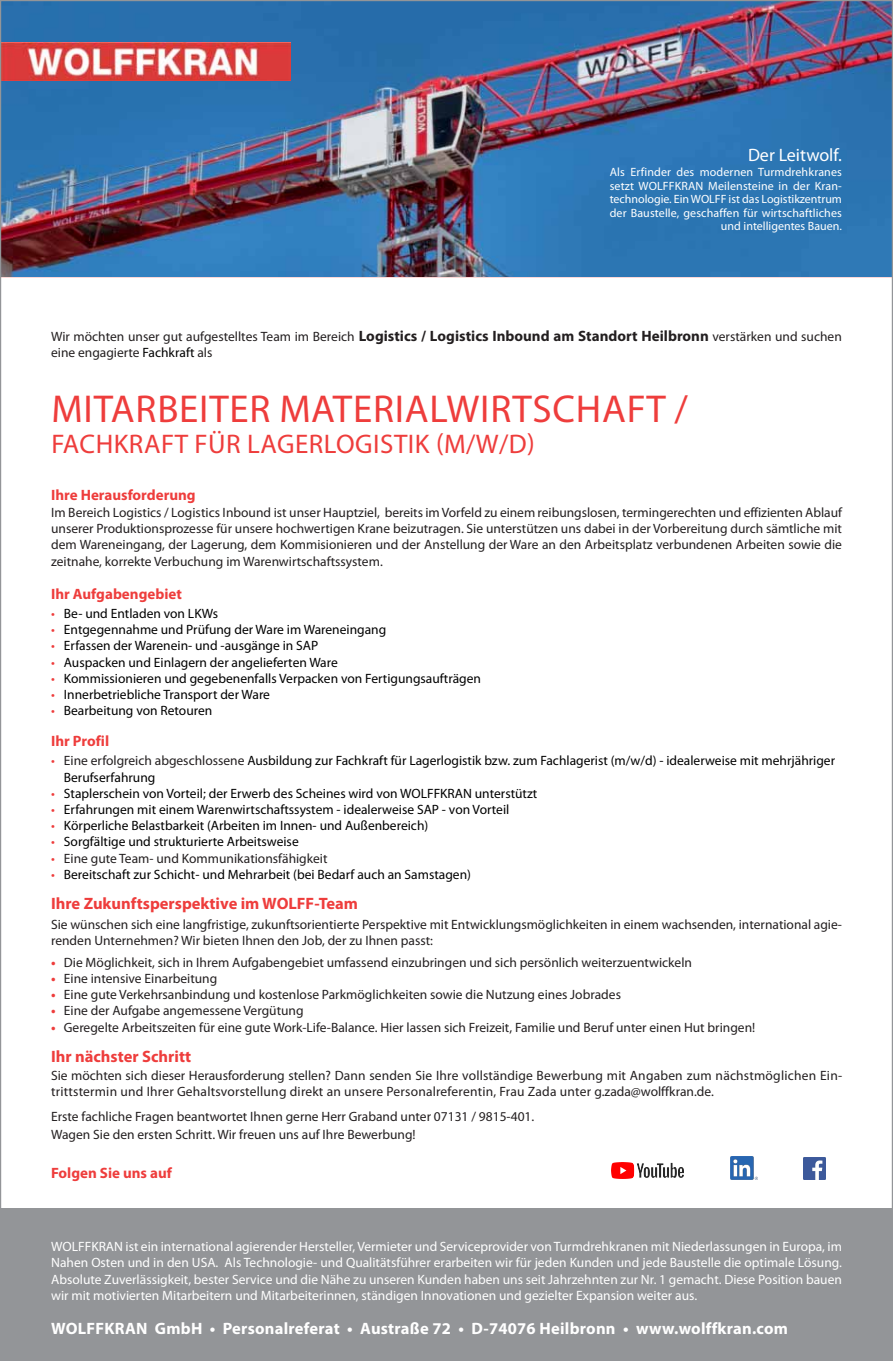
<style>
.page{position:relative;width:893px;height:1361px;background:#fff}
.page>*{position:absolute;margin:0;border:0;box-sizing:border-box;transform-origin:0 0}
.t1{font:39px "Myriad Pro";letter-spacing:.02em;color:#ee3d3c}
.t2{font:27px "Myriad Pro";letter-spacing:.015em;color:#ee3d3c}
.t3{font:18px "Myriad Pro";color:#fff}
.t4{font:700 16.5px "Myriad Pro";letter-spacing:.015em;color:#fff}
.t5{font:700 16.5px "Myriad Pro";color:#ee3d3c}
.t6{font:700 15px "Myriad Pro";color:#ee3d3c}
.t7{font:13.5px/16.2px "Myriad Pro";color:#231f20}
.t8{font:13.5px/16.2px "Myriad Pro";color:#000}
.t9{font:13.5px/16.2px "Myriad Pro";color:#fff;text-align:justify}
.t10{font:12px/13.5px "Myriad Pro";letter-spacing:.01em;color:#fff;text-align:right}
.s1{font-weight:700;font-size:15px}
.s2{color:#000}
.s3{color:#ee3d3c}
.s4{color:#231f20}
.s5{font-weight:700;color:#ee3d3c}
</style>
<div class="page">
<div style="left:0;top:1209px;width:893px;height:152px;background:#939598"></div>
<hr style="left:0;top:276px;width:893px;height:1px;background:#ee3d3c">
<img style="left:2px;top:2px;width:889px;height:274px">
<img style="left:2px;top:43px;width:289px;height:38px">
<img style="left:612px;top:1162px;width:71px;height:16px">
<img style="left:803px;top:1157px;width:22px;height:22px">
<img style="left:731px;top:1156px;width:27px;height:23px">
<h3 class="t3" style="left:748px;top:148px;width:95px">Der Leitwolf.</h3>
<p class="t10" style="left:610px;top:167px;width:234px">Als Erfinder des modernen Turmdrehkranes setzt WOLFFKRAN Meilensteine in der Kran&shy;technologie. Ein WOLFF ist das Logistikzentrum der Baustelle, geschaffen für wirtschaftliches und intelligentes Bauen.</p>
<p class="t7" style="left:51px;top:329px;width:792px;line-height:16.8px">Wir möchten unser gut aufgestelltes Team im Bereich <span class="s1">Logistics / Logistics Inbound am Standort Heilbronn</span> verstärken und suchen eine engagierte <span class="s2">Fachkraft</span> als</p>
<h1 class="t1" style="left:52px;top:394px;width:638px">MITARBEITER MATERIALWIRTSCHAFT /</h1>
<h2 class="t2" style="left:51px;top:434px;width:485px">FACHKRAFT FÜR LAGERLOGISTIK (M/W/D)</h2>
<p class="t6" style="left:51px;top:489px;width:146px">Ihre Herausforderung</p>
<p class="t7" style="left:51px;top:505px;width:792px;text-align:justify">Im Bereich Logistics / Logistics Inbound ist unser Hauptziel, bereits im Vorfeld zu einem reibungslosen, termingerechten und effizienten Ablauf unserer Produktionsprozesse für unsere hochwertigen Krane beizutragen. Sie unterstützen uns dabei in der Vorbereitung durch sämtliche mit dem Wareneingang, der Lagerung, dem Kommisionieren und der Anstellung der Ware an den Arbeitsplatz verbundenen Arbeiten sowie die zeitnahe, korrekte Verbuchung im Warenwirtschaftssystem.</p>
<p class="t6" style="left:51px;top:588px;width:132px">Ihr Aufgabengebiet</p>
<p class="t8" style="left:51px;top:606px;width:169px"><span class="s3">•</span> Be- und Entladen von LKWs</p>
<p class="t8" style="left:51px;top:622px;width:337px"><span class="s3">•</span> Entgegennahme und Prüfung der Ware im Wareneingang</p>
<p class="t8" style="left:51px;top:639px;width:269px"><span class="s3">•</span> Erfassen der Warenein- und -ausgänge in SAP</p>
<p class="t8" style="left:51px;top:655px;width:288px"><span class="s3">•</span> Auspacken und Einlagern der angelieferten Ware</p>
<p class="t8" style="left:51px;top:671px;width:431px"><span class="s3">•</span> Kommissionieren und gegebenenfalls Verpacken von Fertigungsaufträgen</p>
<p class="t8" style="left:51px;top:687px;width:220px"><span class="s3">•</span> Innerbetriebliche Transport der Ware</p>
<p class="t8" style="left:51px;top:703px;width:163px"><span class="s3">•</span> Bearbeitung von Retouren</p>
<p class="t6" style="left:51px;top:735px;width:59px">Ihr Profil</p>
<p class="t8" style="left:64px;top:754px;width:773px;text-indent:-13px"><span class="s3">•</span> <span class="s4">Eine erfolgreich abgeschlossene</span> Ausbildung zur Fachkraft für Lagerlogistik bzw. zum Fachlagerist (m/w/d) - idealerweise mit mehrjähriger<br>Berufserfahrung</p>
<p class="t8" style="left:51px;top:786px;width:488px"><span class="s3">•</span> Staplerschein von Vorteil; der Erwerb des Scheines wird von WOLFFKRAN unterstützt</p>
<p class="t8" style="left:51px;top:802px;width:460px"><span class="s3">•</span> Erfahrungen mit einem Warenwirtschaftssystem - idealerweise SAP - von Vorteil</p>
<p class="t8" style="left:51px;top:818px;width:379px"><span class="s3">•</span> Körperliche Belastbarkeit (Arbeiten im Innen- und Außenbereich)</p>
<p class="t8" style="left:51px;top:835px;width:249px"><span class="s3">•</span> Sorgfältige und strukturierte Arbeitsweise</p>
<p class="t7" style="left:51px;top:851px;width:278px"><span class="s3">•</span> Eine gute Team- und Kommunikationsfähigkeit</p>
<p class="t8" style="left:51px;top:867px;width:421px"><span class="s3">•</span> Bereitschaft zur Schicht- und Mehrarbeit (bei Bedarf auch an Samstagen)</p>
<p class="t5" style="left:51px;top:897px;width:308px">Ihre Zukunftsperspektive im WOLFF-Team</p>
<p class="t7" style="left:51px;top:917px;width:792px">Sie wünschen sich eine langfristige, zukunftsorientierte Perspektive mit Entwicklungsmöglichkeiten in einem wachsenden, international agie&shy;renden Unternehmen? Wir bieten Ihnen den Job, der zu Ihnen passt:</p>
<p class="t7" style="left:51px;top:955px;width:642px"><span class="s5">•</span> Die Möglichkeit, sich in Ihrem Aufgabengebiet umfassend einzubringen und sich persönlich weiterzuentwickeln</p>
<p class="t7" style="left:51px;top:971px;width:168px"><span class="s5">•</span> Eine intensive Einarbeitung</p>
<p class="t7" style="left:51px;top:987px;width:571px"><span class="s5">•</span> Eine gute Verkehrsanbindung und kostenlose Parkmöglichkeiten sowie die Nutzung eines Jobrades</p>
<p class="t7" style="left:51px;top:1004px;width:254px"><span class="s5">•</span> Eine der Aufgabe angemessene Vergütung</p>
<p class="t7" style="left:51px;top:1020px;width:706px"><span class="s5">•</span> Geregelte Arbeitszeiten für eine gute Work-Life-Balance. Hier lassen sich Freizeit, Familie und Beruf unter einen Hut bringen!</p>
<p class="t5" style="left:51px;top:1050px;width:142px">Ihr nächster Schritt</p>
<p class="t7" style="left:51px;top:1068px;width:792px">Sie möchten sich dieser Herausforderung stellen? Dann senden Sie Ihre vollständige Bewerbung mit Angaben zum nächstmöglichen Ein&shy;trittstermin und Ihrer Gehaltsvorstellung direkt an unsere Personalreferentin, Frau Zada unter g.zada@wolffkran.de.</p>
<p class="t7" style="left:51px;top:1108px;width:485px;line-height:18.3px">Erste fachliche Fragen beantwortet Ihnen gerne Herr Graband unter 07131 / 9815-401.<br>Wagen Sie den ersten Schritt. Wir freuen uns auf Ihre Bewerbung!</p>
<p class="t6" style="left:51px;top:1167px;width:122px">Folgen Sie uns auf</p>
<p class="t9" style="left:51px;top:1239px;width:792px">WOLFFKRAN ist ein international agierender Hersteller, Vermieter und Serviceprovider von Turmdrehkranen mit Niederlassungen in Europa, im Nahen Osten und in den USA. Als Technologie- und Qualitätsführer erarbeiten wir für jeden Kunden und jede Baustelle die optimale Lösung.<br>Absolute Zuverlässigkeit, bester Service und die Nähe zu unseren Kunden haben uns seit Jahrzehnten zur Nr. 1 gemacht. Diese Position bauen wir mit motivierten Mitarbeitern und Mitarbeiterinnen, ständigen Innovationen und gezielter Expansion weiter aus.</p>
<p class="t4" style="left:51px;top:1322px;width:738px">WOLFFKRAN GmbH • Personalreferat • Austraße 72 • D-74076 Heilbronn • www.wolffkran.com</p>
</div>
